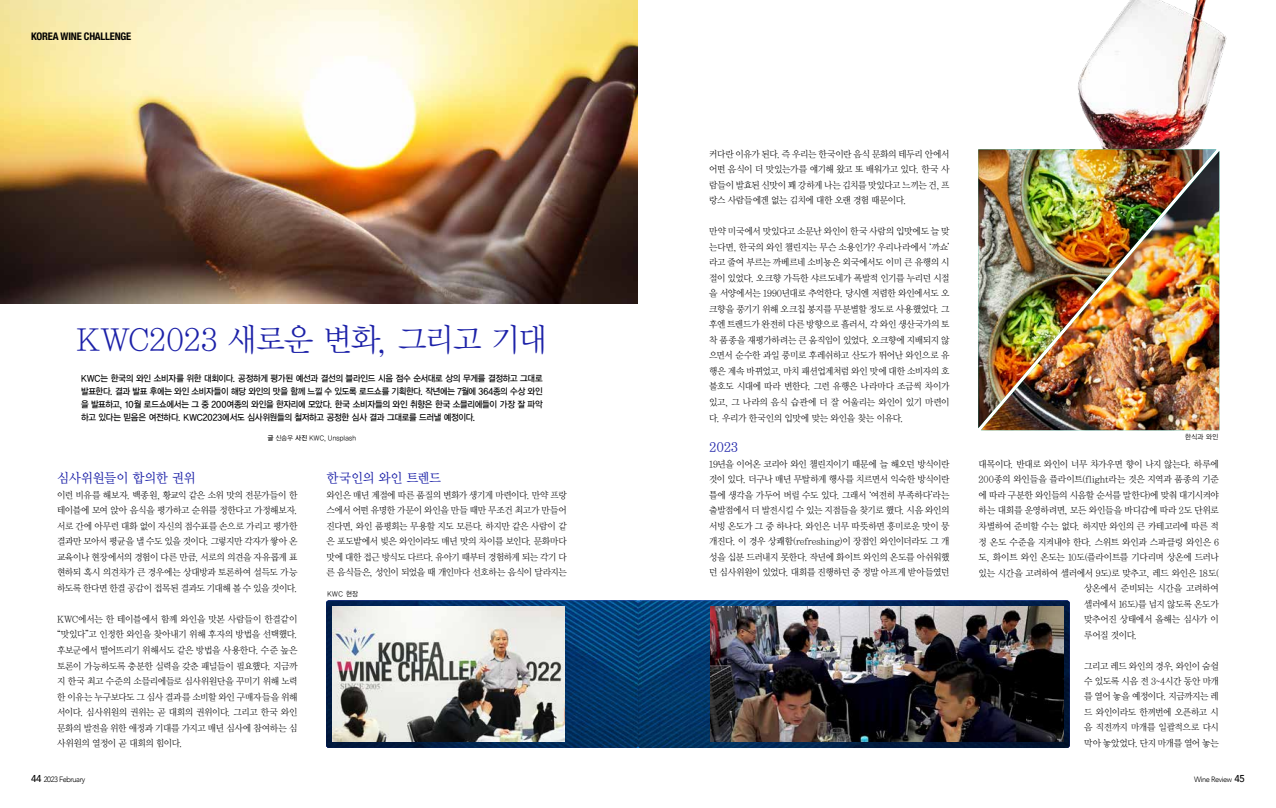
<style>
.page{position:relative;width:1276px;height:808px;background:#fff}
.page>*{position:absolute;margin:0;border:0;box-sizing:border-box;transform-origin:0 0}
.t1{font:32px "Y Mj O12";letter-spacing:-.095em;color:#1c21a8}
.t2{font:13.5px "Y Mj O13";letter-spacing:-.075em;color:#1c21a8;scale:.95 1}
.t3{font:700 condensed 10.5px "Helvetica Neue";letter-spacing:-.02em;color:#000}
.t4{font:9.5px/15.5px "Y Mj O12";letter-spacing:-.105em;color:#000;text-align:justify;scale:.95 1}
.t5{font:9.5px "Y Mj O12";letter-spacing:-.085em;color:#000;scale:.95 1}
.t6{font:9px/13px "YGO13";letter-spacing:-.11em;color:#000;text-align:justify;scale:.92 1}
.t7{font:300 7.7px "Avenir";letter-spacing:-.06em;color:#000}
.t8{font:7px "YGO12";letter-spacing:-.03em;color:#000;scale:.92 1}
.t9{font:6.8px "YGO12";letter-spacing:-.075em;color:#000;scale:.92 1}
.s1{font-family:"YGO13"}
.s2{font-family:"Yoon Myungjo L"}
.s3{font-weight:500;font-size:10px}
</style>
<div class="page">
<img style="left:1078px;top:0;width:149px;height:185px">
<img style="left:0;top:0;width:638px;height:303px">
<img style="left:978px;top:149px;width:238px;height:279px">
<svg style="left:326px;top:600px;width:312px;height:148px;background:#093b6c"></svg>
<svg style="left:638px;top:600px;width:431px;height:148px;background:#093868"></svg>
<img style="left:332px;top:607px;width:233px;height:134px">
<img style="left:710px;top:607px;width:353px;height:134px">
<p class="t3" style="left:31px;top:30px;width:102px">KOREA WINE CHALLENGE</p>
<h1 class="t1" style="left:75px;top:320px;width:475px">KWC2023 새로운 변화, 그리고 기대</h1>
<p class="t6" style="left:81px;top:372px;width:504px">KWC는 한국의 와인 소비자를 위한 대회이다. 공정하게 평가된 예선과 결선의 블라인드 시음 점수 순서대로 상의 무게를 결정하고 그대로 발표한다. 결과 발표 후에는 와인 소비자들이 해당 와인의 맛을 함께 느낄 수 있도록 로드쇼를 기획한다. 작년에는 7월에 364종의 수상 와인 을 발표하고, 10월 로드쇼에서는 그 중 200여종의 와인을 한자리에 모았다. 한국 소비자들의 와인 취향은 한국 소믈리에들이 가장 잘 파악 하고 있다는 믿음은 여전하다. KWC2023에서도 심사위원들의 철저하고 공정한 심사 결과 그대로를 드러낼 예정이다.</p>
<p class="t9" style="left:267px;top:434px;width:98px"><span class="s1">글</span> 신승우 <span class="s1">사진</span> KWC, Unsplash</p>
<h2 class="t2" style="left:57px;top:470px;width:148px">심사위원들이 합의한 권위</h2>
<p class="t4" style="left:57px;top:487px;width:255px">이런 비유를 해보자. 백종원, 황교익 같은 소위 맛의 전문가들이 한 테이블에 모여 앉아 음식을 평가하고 순위를 정한다고 가정해보자. 서로 간에 아무런 대화 없이 자신의 점수표를 손으로 가리고 평가한 결과만 모아서 평균을 낼 수도 있을 것이다. 그렇지만 각자가 쌓아 온 교육이나 현장에서의 경험이 다른 만큼, 서로의 의견을 자유롭게 표 현하되 혹시 의견차가 큰 경우에는 상대방과 토론하여 설득도 가능 하도록 한다면 한결 공감이 접목된 결과도 기대해 볼 수 있을 것이다.</p>
<p class="t4" style="left:57px;top:611px;width:255px">KWC에서는 한 테이블에서 함께 와인을 맛본 사람들이 한결같이 <span class="s2">“</span>맛있다<span class="s2">”</span>고 인정한 와인을 찾아내기 위해 후자의 방법을 선택했다. 후보군에서 떨어뜨리기 위해서도 같은 방법을 사용한다. 수준 높은 토론이 가능하도록 충분한 실력을 갖춘 패널들이 필요했다. 지금까 지 한국 최고 수준의 소믈리에들로 심사위원단을 꾸미기 위해 노력 한 이유는 누구보다도 그 심사 결과를 소비할 와인 구매자들을 위해 서이다. 심사위원의 권위는 곧 대회의 권위이다. 그리고 한국 와인 문화의 발전을 위한 애정과 기대를 가지고 매년 심사에 참여하는 심 사위원의 열정이 곧 대회의 힘이다.</p>
<h2 class="t2" style="left:326px;top:470px;width:123px">한국인의 와인 트렌드</h2>
<p class="t4" style="left:326px;top:487px;width:255px">와인은 매년 계절에 따른 품질의 변화가 생기게 마련이다. 만약 프랑 스에서 어떤 유명한 가문이 와인을 만들 때만 무조건 최고가 만들어 진다면, 와인 품평회는 무용할 지도 모른다. 하지만 같은 사람이 같 은 포도밭에서 빚은 와인이라도 매년 맛의 차이를 보인다. 문화마다 맛에 대한 접근 방식도 다르다. 유아기 때부터 경험하게 되는 각기 다 른 음식들은, 성인이 되었을 때 개인마다 선호하는 음식이 달라지는</p>
<p class="t8" style="left:327px;top:589px;width:36px">KWC 현장</p>
<p class="t4" style="left:709px;top:146px;width:255px">커다란 이유가 된다. 즉 우리는 한국이란 음식 문화의 테두리 안에서 어떤 음식이 더 맛있는가를 얘기해 왔고 또 배워가고 있다. 한국 사 람들이 발효된 신맛이 꽤 강하게 나는 김치를 맛있다고 느끼는 건, 프 랑스 사람들에겐 없는 김치에 대한 오랜 경험 때문이다.</p>
<p class="t4" style="left:709px;top:224px;width:255px">만약 미국에서 맛있다고 소문난 와인이 한국 사람의 입맛에도 늘 맞 는다면, 한국의 와인 챌린지는 무슨 소용인가? 우리나라에서 <span class="s2">‘</span>까쇼<span class="s2">’ </span>라고 줄여 부르는 까베르네 소비뇽은 외국에서도 이미 큰 유행의 시 절이 있었다. 오크향 가득한 샤르도네가 폭발적 인기를 누리던 시절 을 서양에서는 1990년대로 추억한다. 당시엔 저렴한 와인에서도 오 크향을 풍기기 위해 오크칩 봉지를 무분별할 정도로 사용했었다. 그 후엔 트렌드가 완전히 다른 방향으로 흘러서, 각 와인 생산국가의 토 착 품종을 재평가하려는 큰 움직임이 있었다. 오크향에 지배되지 않 으면서 순수한 과일 풍미로 후레쉬하고 산도가 뛰어난 와인으로 유 행은 계속 바뀌었고, 마치 패션업계처럼 와인 맛에 대한 소비자의 호 불호도 시대에 따라 변한다. 그런 유행은 나라마다 조금씩 차이가 있고, 그 나라의 음식 습관에 더 잘 어울리는 와인이 있기 마련이 다. 우리가 한국인의 입맛에 맞는 와인을 찾는 이유다.</p>
<h2 class="t2" style="left:709px;top:439px;width:33px">2023</h2>
<p class="t4" style="left:709px;top:456px;width:255px">19년을 이어온 코리아 와인 챌린지이기 때문에 늘 해오던 방식이란 것이 있다. 더구나 매년 무탈하게 행사를 치르면서 익숙한 방식이란 틀에 생각을 가두어 버릴 수도 있다. 그래서 <span class="s2">‘</span>여전히 부족하다<span class="s2">’</span>라는 출발점에서 더 발전시킬 수 있는 지점들을 찾기로 했다. 시음 와인의 서빙 온도가 그 중 하나다. 와인은 너무 따뜻하면 흥미로운 맛이 뭉 개진다. 이 경우 상쾌함(refreshing)이 장점인 와인이더라도 그 개 성을 십분 드러내지 못한다. 작년에 화이트 와인의 온도를 아쉬워했 던 심사위원이 있었다. 대회를 진행하던 중 정말 아프게 받아들였던</p>
<p class="t4" style="left:978px;top:456px;width:255px">대목이다. 반대로 와인이 너무 차가우면 향이 나지 않는다. 하루에</p>
<p class="t8" style="left:1184px;top:432px;width:38px">한식과 와인</p>
<p class="t5" style="left:978px;top:474px;width:255px">200종의 와인들을 플라이트(flight라는 것은 지역과 품종의 기준</p>
<p class="t4" style="left:978px;top:487px;width:255px">에 따라 구분한 와인들의 시음할 순서를 말한다)에 맞춰 대기시켜야</p>
<p class="t4" style="left:978px;top:503px;width:255px">하는 대회를 운영하려면, 모든 와인들을 바디감에 따라 2도 단위로</p>
<p class="t4" style="left:978px;top:518px;width:255px">차별하여 준비할 수는 없다. 하지만 와인의 큰 카테고리에 따른 적</p>
<p class="t4" style="left:978px;top:534px;width:255px">정 온도 수준을 지켜내야 한다. 스위트 와인과 스파클링 와인은 6</p>
<p class="t4" style="left:978px;top:549px;width:255px">도, 화이트 와인 온도는 10도(플라이트를 기다리며 상온에 드러나</p>
<p class="t4" style="left:978px;top:565px;width:255px">있는 시간을 고려하여 셀러에서 9도)로 맞추고, 레드 와인은 18도(</p>
<p class="t4" style="left:1084px;top:580px;width:144px">상온에서 준비되는 시간을 고려하여</p>
<p class="t4" style="left:1084px;top:596px;width:144px">셀러에서 16도)를 넘지 않도록 온도가</p>
<p class="t4" style="left:1084px;top:611px;width:144px">맞추어진 상태에서 올해는 심사가 이</p>
<p class="t4" style="left:1084px;top:627px;width:58px">루어질 것이다.</p>
<p class="t4" style="left:1084px;top:658px;width:144px">그리고 레드 와인의 경우, 와인이 숨쉴 수 있도록 시음 전 3~4시간 동안 마개 를 열어 놓을 예정이다. 지금까지는 레 드 와인이라도 한꺼번에 오픈하고 시 음 직전까지 마개를 일괄적으로 다시 막아 놓았었다. 단지 마개를 열어 놓는</p>
<p class="t7" style="left:31px;top:774px;width:56px"><span class="s3">44</span> 2023 February</p>
<p class="t7" style="left:1194px;top:774px;width:52px">Wine Review <span class="s3">45</span></p>
</div>
